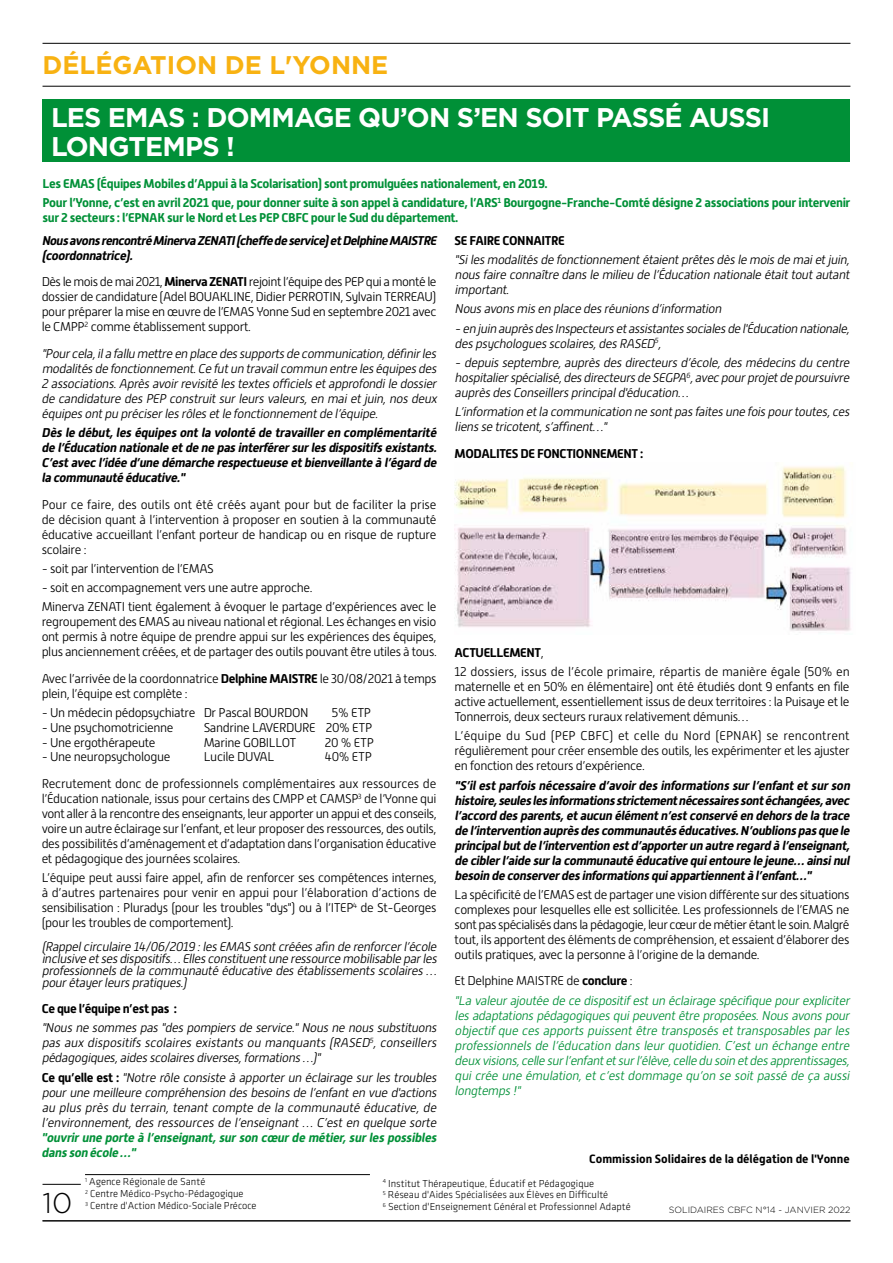
<style>
.page{position:relative;width:893px;height:1263px;background:#fff}
.page>*{position:absolute;margin:0;border:0;box-sizing:border-box;transform-origin:0 0}
.t1{font:300 28.5px "Gotham";color:#000}
.t2{font:700 27px/28.5px "Gotham";letter-spacing:-.03em;color:#fff}
.t3{font:700 25.5px "Gotham";color:#f8b212}
.t4{font:300 12.75px/15px "Alwyn New";letter-spacing:-.03em;color:#000;text-align:justify}
.t5{font:italic 300 12.75px/15px "Alwyn New";letter-spacing:-.03em;color:#000;text-align:justify}
.t6{font:italic 700 12.75px/15px "Alwyn New";letter-spacing:-.03em;color:#000;text-align:justify}
.t7{font:italic 300 12.75px/15px "Alwyn New";letter-spacing:-.025em;color:#009037}
.t8{font:700 12.75px/19.2px "Alwyn New";letter-spacing:-.03em;color:#009037}
.t9{font:italic 700 12.75px/15px "Alwyn New";color:#009037}
.t10{font:300 12.75px/19.2px "Alwyn New";letter-spacing:-.01em;color:#000}
.t11{font:700 12.75px "Alwyn New";letter-spacing:-.03em;color:#000}
.t12{font:700 12px "Alwyn New";color:#000}
.t13{font:300 10.5px/11.7px "Klavika";color:#000}
.t14{font:300 9px "Gotham";color:#000}
.s1{font-weight:700}
.s2{font-weight:700;font-style:normal}
.s3{font-style:normal;color:#000}
.s4{font-weight:700;font-style:normal;color:#000}
</style>
<div class="page">
<hr style="left:43px;top:1184px;width:38px;height:1px;background:#000">
<hr style="left:43px;top:1220px;width:807px;height:1px;background:#000">
<hr style="left:43px;top:43px;width:807px;height:1px;background:#000">
<hr style="left:43px;top:86px;width:807px;height:1px;background:#000">
<div style="left:43px;top:99px;width:807px;height:63px;background:#009037"></div>
<img style="left:455px;top:465px;width:396px;height:166px">
<hr style="left:85px;top:1174px;width:285px;height:1px;background:#000">
<h3 class="t3" style="left:43px;top:48px;width:347px">DÉLÉGATION DE L'YONNE</h3>
<h2 class="t2" style="left:51px;top:103px;width:721px">LES EMAS : DOMMAGE QU’ON S’EN SOIT PASSÉ AUSSI<br>LONGTEMPS !</h2>
<p class="t8" style="left:43px;top:174px;width:809px">Les EMAS (Équipes Mobiles d’Appui à la Scolarisation) sont promulguées nationalement, en 2019.<br>Pour l’Yonne, c’est en avril 2021 que, pour donner suite à son appel à candidature, l’ARS<sup>1</sup> Bourgogne-Franche-Comté désigne 2 associations pour intervenir</p>
<p class="t8" style="left:43px;top:208px;width:417px">sur 2 secteurs : l’EPNAK sur le Nord et Les PEP CBFC pour le Sud du département.</p>
<p class="t6" style="left:42px;top:233px;width:399px">Nousavonsrencontré Minerva ZENATI(cheffe de service)etDelphine MAISTRE (coordonnatrice).</p>
<p class="t4" style="left:42px;top:274px;width:396px">Dès le mois de mai 2021, <span class="s1">Minerva ZENATI</span> rejoint l’équipe des PEP qui a monté le dossier de candidature (Adel BOUAKLINE, Didier PERROTIN, Sylvain TERREAU) pour préparer la mise en œuvre de l’EMAS Yonne Sud en septembre 2021 avec le CMPP<sup>2</sup> comme établissement support.</p>
<p class="t5" style="left:42px;top:346px;width:399px">"Pourcela,ila fallu mettre en place dessupportsde communication,définirles modalitésde fonctionnement.Ce futun travailcommun entre leséquipesdes 2 associations.Aprèsavoirrevisité lestextesofficielsetapprofondile dossier de candidature desPEP construitsurleursvaleurs,en maietjuin,nosdeux équipesontpu préciserlesrôlesetle fonctionnementde l’équipe.</p>
<p class="t6" style="left:42px;top:425px;width:399px">Dès le début,les équipes ontla volonté de travailleren complémentarité de l’Éducation nationale etde ne pasinterférersurlesdispositifsexistants.<br>C’estavec l’idée d’une démarche respectueuse etbienveillante à l’égard de la communauté éducative."</p>
<p class="t4" style="left:42px;top:497px;width:396px">Pour ce faire, des outils ont été créés ayant pour but de faciliter la prise de décision quant à l’intervention à proposer en soutien à la communauté éducative accueillant l’enfant porteur de handicap ou en risque de rupture scolaire :</p>
<p class="t4" style="left:42px;top:561px;width:174px">- soit par l’intervention de l’EMAS</p>
<p class="t4" style="left:42px;top:578px;width:396px;line-height:19.2px">- soit en accompagnement vers une autre approche.<br>Minerva ZENATI tient également à évoquer le partage d’expériences avec le</p>
<p class="t4" style="left:42px;top:614px;width:397px">regroupement des EMAS au niveau national et régional. Les échanges en visio ont permis à notre équipe de prendre appui sur les expériences des équipes, plus anciennement créées, et de partager des outils pouvant être utiles à tous.</p>
<p class="t4" style="left:42px;top:671px;width:396px">Avec l’arrivée de la coordonnatrice <span class="s1">Delphine MAISTRE</span> le 30/08/2021 à temps plein, l’équipe est complète :</p>
<p class="t4" style="left:42px;top:705px;width:268px">- Un médecin pédopsychiatre Dr Pascal BOURDON</p>
<p class="t4" style="left:332px;top:705px;width:41px">5% ETP</p>
<p class="t4" style="left:42px;top:720px;width:133px">- Une psychomotricienne</p>
<p class="t4" style="left:204px;top:720px;width:170px">Sandrine LAVERDURE 20% ETP</p>
<p class="t4" style="left:42px;top:735px;width:115px">- Une ergothérapeute</p>
<p class="t4" style="left:204px;top:735px;width:94px">Marine GOBILLOT</p>
<p class="t4" style="left:325px;top:735px;width:51px">20 % ETP</p>
<p class="t4" style="left:42px;top:749px;width:130px">- Une neuropsychologue</p>
<p class="t4" style="left:204px;top:749px;width:72px">Lucile DUVAL</p>
<p class="t4" style="left:42px;top:744px;width:396px;line-height:26.5px;text-indent:283px">40% ETP<br>Recrutement donc de professionnels complémentaires aux ressources de</p>
<p class="t4" style="left:42px;top:791px;width:397px">l’Éducation nationale, issus pour certains des CMPP et CAMSP<sup>3</sup> de l’Yonne qui vont aller à la rencontre des enseignants, leur apporter un appui et des conseils, voire un autre éclairage sur l’enfant, et leur proposer des ressources, des outils, des possibilités d’aménagement et d’adaptation dans l’organisation éducative et pédagogique des journées scolaires.</p>
<p class="t4" style="left:42px;top:870px;width:397px">L’équipe peut aussi faire appel, afin de renforcer ses compétences internes, à d’autres partenaires pour venir en appui pour l’élaboration d’actions de sensibilisation : Pluradys (pour les troubles "dys") ou à l’ITEP<sup>4</sup> de St-Georges (pour les troubles de comportement).</p>
<p class="t5" style="left:42px;top:940px;width:399px;line-height:12px">(Rappelcirculaire 14/06/2019 :lesEMAS sontcrééesafin de renforcerl’école inclusive etsesdispositifs… Ellesconstituentune ressource mobilisable parles professionnelsde la communauté éducative desétablissementsscolaires… pourétayerleurspratiques.)</p>
<p class="t11" style="left:42px;top:1001px;width:137px">Ce que l’équipe n’est pas :</p>
<p class="t5" style="left:42px;top:1021px;width:399px">"Nousne sommespas"despompiersde service."Nousne noussubstituons pas aux dispositifs scolaires existants ou manquants (RASED<sup>5</sup>, conseillers pédagogiques,aidesscolairesdiverses,formations…)"</p>
<p class="t5" style="left:42px;top:1070px;width:399px"><span class="s2">C e q u ’ e l l e e st :</span> "Notre rôle consiste à apporter un éclairage sur les troubles pourune meilleure compréhension desbesoinsde l’enfanten vue d'actions au plus près du terrain, tenant compte de la communauté éducative, de l’environnement, des ressources de l’enseignant … C’est en quelque sorte</p>
<p class="t9" style="left:42px;top:1130px;width:399px">"ouvrirune porte à l’enseignant,surson cœurde métier,surles possibles dansson école …"</p>
<p class="t11" style="left:455px;top:233px;width:112px">SE FAIRE CONNAITRE</p>
<p class="t5" style="left:455px;top:252px;width:399px">"Silesmodalitésde fonctionnementétaientprêtesdèsle moisde maietjuin, nousfaire connaître dansle milieu de l’Éducation nationale étaittoutautant important.</p>
<p class="t5" style="left:455px;top:301px;width:271px">Nousavonsmisen place desréunionsd’information</p>
<p class="t5" style="left:455px;top:321px;width:399px">- en juin auprèsdesInspecteursetassistantessocialesde l'Éducation nationale, despsychologuesscolaires,desRASED<sup>5</sup>,</p>
<p class="t5" style="left:455px;top:355px;width:399px">- depuisseptembre,auprèsdesdirecteursd’école,desmédecinsdu centre hospitalierspécialisé,desdirecteursde SEGPA<sup>6</sup>,avec pourprojetde poursuivre auprèsdesConseillersprincipald'éducation…</p>
<p class="t5" style="left:455px;top:404px;width:399px">L’information etla communication ne sontpasfaitesune foispourtoutes,ces liensse tricotent,s’affinent…"</p>
<p class="t11" style="left:455px;top:446px;width:190px">MODALITES DE FONCTIONNEMENT :</p>
<p class="t10" style="left:455px;top:643px;width:397px"><span class="s1">ACTUELLEMENT</span>,<br>12 dossiers, issus de l’école primaire, répartis de manière égale (50% en</p>
<p class="t4" style="left:455px;top:679px;width:396px">maternelle et en 50% en élémentaire) ont été étudiés dont 9 enfants en file active actuellement, essentiellement issus de deux territoires : la Puisaye et le Tonnerrois, deux secteurs ruraux relativement démunis…</p>
<p class="t4" style="left:455px;top:728px;width:397px">L’équipe du Sud (PEP CBFC) et celle du Nord (EPNAK) se rencontrent régulièrement pour créer ensemble des outils, les expérimenter et les ajuster en fonction des retours d’expérience.</p>
<p class="t6" style="left:455px;top:778px;width:399px">"S’ilestparfois nécessaire d’avoirdes informations surl’enfantetsurson histoire,seuleslesinformationsstrictementnécessairessontéchangées,avec l’accord desparents,etaucun élémentn’estconservé en dehorsde la trace de l’intervention auprèsdescommunautéséducatives.N’oublionspasque le principalbutde l’intervention estd’apporterun autre regard à l’enseignant, de ciblerl’aide surla communauté éducative quientoure le jeune… ainsinul besoin de conserverdesinformationsquiappartiennentà l’enfant…"</p>
<p class="t4" style="left:455px;top:887px;width:396px">La spécificité de l’EMAS est de partager une vision différente sur des situations complexes pour lesquelles elle est sollicitée. Les professionnels de l’EMAS ne sont pas spécialisés dans la pédagogie, leur cœur de métier étant le soin. Malgré tout, ils apportent des éléments de compréhension, et essaient d’élaborer des outils pratiques, avec la personne à l’origine de la demande.</p>
<p class="t7" style="left:455px;top:971px;width:399px;line-height:19.2px"><span class="s3">Et Delphine MAISTRE de</span> <span class="s4">conclure</span> <span class="s3">:<br></span>"La valeurajoutée de ce dispositif estun éclairage spécifique pourexpliciter</p>
<p class="t7" style="left:455px;top:1008px;width:399px;text-align:justify">lesadaptationspédagogiquesquipeuventêtre proposées.Nousavonspour objectif que ces apports puissent être transposés et transposables par les professionnels de l’éducation dans leur quotidien. C’est un échange entre deux visions,celle surl’enfantetsurl’élève,celle du soin etdesapprentissages, qui crée une émulation, et c’est dommage qu’on se soit passé de ça aussi longtemps!"</p>
<p class="t12" style="left:589px;top:1152px;width:262px">Commission Solidaires de la délégation de l'Yonne</p>
<h1 class="t1" style="left:43px;top:1185px;width:31px">10</h1>
<p class="t13" style="left:85px;top:1176px;width:173px"><sup>1</sup> Agence Régionale de Santé<br><sup>2</sup> Centre Médico-Psycho-Pédagogique<br><sup>3</sup> Centre d'Action Médico-Sociale Précoce</p>
<p class="t13" style="left:383px;top:1177px;width:249px"><sup>4</sup> Institut Thérapeutique, Éducatif et Pédagogique<br><sup>5</sup> Réseau d'Aides Spécialisées aux Élèves en Difficulté<br><sup>6</sup> Section d'Enseignement Général et Professionnel Adapté</p>
<p class="t14" style="left:669px;top:1204px;width:183px">SOLIDAIRES CBFC N°14 - JANVIER 2022</p>
</div>
